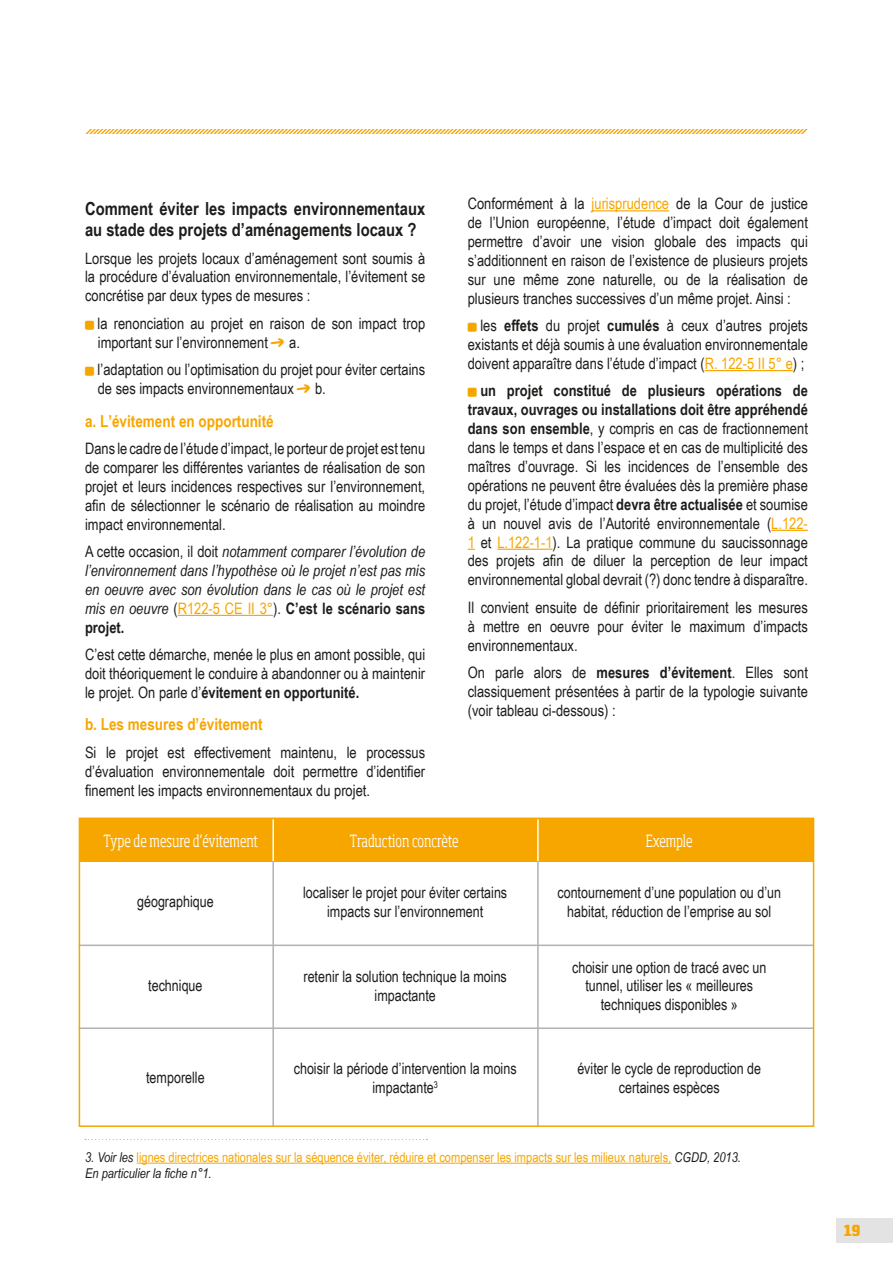
<style>
.page{position:relative;width:893px;height:1263px;background:#fff}
.page>*{position:absolute;margin:0;border:0;box-sizing:border-box;transform-origin:0 0}
.t1{font:700 18px/21.6px "Arial Narrow";color:#1d1d1b}
.t2{font:700 16.5px "Arial Narrow";color:#f7a600}
.t3{font:300 condensed 16.5px "Sohoma";color:#fff}
.t4{font:15.75px/18.9px "Arial Narrow";color:#1d1d1b;text-align:justify}
.t5{font:italic 15.75px/18.9px "Arial Narrow";color:#1d1d1b;text-align:justify}
.t6{font:800 condensed 15px "Sohoma";color:#f7a600}
.t7{font:13.5px/16.2px "Arial Narrow";color:#f7a600}
.s1{font-family:"Peax Webdesignarrows";color:#f7a600}
.s2{font-style:normal}
.s3{font-style:normal;color:#f7a600}
.s4{font-weight:700;font-style:normal}
.s5{font-weight:700}
.s6{color:#f7a600}
.s7{font-style:italic;color:#1d1d1b}
.s8{font-style:italic}
</style>
<div class="page">
<div style="left:80px;top:819px;width:734px;height:42px;background:#f7a600"></div>
<hr style="left:79px;top:944px;width:734px;height:2px;background:#b3b2b2">
<hr style="left:79px;top:1027px;width:734px;height:2px;background:#b3b2b2">
<hr style="left:272px;top:861px;width:2px;height:266px;background:#b3b2b2">
<hr style="left:537px;top:861px;width:2px;height:266px;background:#b3b2b2">
<hr style="left:178px;top:615px;width:95px;height:1px;background:#f7a600">
<hr style="left:592px;top:210px;width:77px;height:1px;background:#f7a600">
<hr style="left:705px;top:370px;width:88px;height:1px;background:#f7a600">
<hr style="left:771px;top:530px;width:37px;height:1px;background:#f7a600">
<hr style="left:497px;top:549px;width:56px;height:1px;background:#f7a600">
<svg style="left:85px;top:129px;width:723px;height:5px;background:#facf79"></svg>
<hr style="left:137px;top:1163px;width:534px;height:1px;background:#f7a600">
<svg style="left:85px;top:1139px;width:342px;height:1px"></svg>
<div style="left:836px;top:1218px;width:57px;height:25px;background:#e3e3e3"></div>
<div style="left:79px;top:817px;width:735px;height:310px;border:2px solid #f7a600"></div>
<hr style="left:272px;top:819px;width:2px;height:42px;background:#fff">
<hr style="left:537px;top:819px;width:2px;height:42px;background:#fff">
<p class="t1" style="left:85px;top:197px;width:342px">Comment éviter les impacts environnementaux au stade des projets d’aménagements locaux ?</p>
<p class="t4" style="left:85px;top:248px;width:342px">Lorsque les projets locaux d’aménagement sont soumis à la procédure d’évaluation environnementale, l’évitement se concrétise par deux types de mesures :</p>
<p class="t4" style="left:98px;top:313px;width:329px">la renonciation au projet en raison de son impact trop important sur l’environnement <span class="s1">X</span> a.</p>
<p class="t4" style="left:98px;top:359px;width:329px">l’adaptation ou l’optimisation du projet pour éviter certains de ses impacts environnementaux <span class="s1">X</span> b.</p>
<p class="t2" style="left:85px;top:408px;width:190px">a. L’évitement en opportunité</p>
<p class="t4" style="left:85px;top:438px;width:342px">Dans le cadre de l’étude d’impact, le porteur de projet est tenu de comparer les différentes variantes de réalisation de son projet et leurs incidences respectives sur l’environnement, afin de sélectionner le scénario de réalisation au moindre impact environnemental.</p>
<p class="t5" style="left:85px;top:542px;width:342px"><span class="s2">A cette occasion, il doit</span> notamment comparer l’évolution de l’environnement dans l’hypothèse où le projet n’est pas mis en oeuvre avec son évolution dans le cas où le projet est mis en oeuvre <span class="s2">(</span><span class="s3">R122-5 CE II 3°</span><span class="s2">).</span> <span class="s4">C’est le scénario sans projet.</span></p>
<p class="t4" style="left:85px;top:644px;width:342px">C’est cette démarche, menée le plus en amont possible, qui doit théoriquement le conduire à abandonner ou à maintenir le projet. On parle d’<span class="s5">évitement en opportunité.</span></p>
<p class="t2" style="left:85px;top:712px;width:179px">b. Les mesures d’évitement</p>
<p class="t4" style="left:85px;top:742px;width:342px">Si le projet est effectivement maintenu, le processus d’évaluation environnementale doit permettre d’identifier finement les impacts environnementaux du projet.</p>
<p class="t4" style="left:468px;top:194px;width:342px">Conformément à la <span class="s6">jurisprudence</span> de la Cour de justice de l’Union européenne, l’étude d’impact doit également permettre d’avoir une vision globale des impacts qui s’additionnent en raison de l’existence de plusieurs projets sur une même zone naturelle, ou de la réalisation de plusieurs tranches successives d’un même projet. Ainsi :</p>
<p class="t4" style="left:468px;top:316px;width:342px;text-indent:13px">les <span class="s5">effets</span> du projet <span class="s5">cumulés</span> à ceux d’autres projets existants et déjà soumis à une évaluation environnementale doivent apparaître dans l’étude d’impact (<span class="s6">R. 122-5 II 5° e</span>) ;</p>
<p class="t4" style="left:468px;top:381px;width:342px;text-indent:13px"><span class="s5">un projet constitué de plusieurs opérations de travaux, ouvrages ou installations doit être appréhendé dans son ensemble</span>, y compris en cas de fractionnement dans le temps et dans l’espace et en cas de multiplicité des maîtres d’ouvrage. Si les incidences de l’ensemble des opérations ne peuvent être évaluées dès la première phase du projet, l’étude d’impact <span class="s5">devra être actualisée</span> et soumise à un nouvel avis de l’Autorité environnementale (<span class="s6">L.122- 1</span> et <span class="s6">L.122-1-1</span>). La pratique commune du saucissonnage des projets afin de diluer la perception de leur impact environnemental global devrait (?) donc tendre à disparaître.</p>
<p class="t4" style="left:468px;top:597px;width:342px">Il convient ensuite de définir prioritairement les mesures à mettre en oeuvre pour éviter le maximum d’impacts environnementaux.</p>
<p class="t4" style="left:468px;top:662px;width:342px">On parle alors de <span class="s5">mesures d’évitement</span>. Elles sont classiquement présentées à partir de la typologie suivante (voir tableau ci-dessous) :</p>
<p class="t3" style="left:104px;top:830px;width:156px">Type de mesure d’évitement</p>
<p class="t3" style="left:350px;top:830px;width:110px">Traduction concrète</p>
<p class="t3" style="left:646px;top:830px;width:48px">Exemple</p>
<p class="t4" style="left:137px;top:892px;width:78px">géographique</p>
<p class="t4" style="left:148px;top:976px;width:56px">technique</p>
<p class="t4" style="left:146px;top:1068px;width:60px">temporelle</p>
<p class="t4" style="left:303px;top:882px;width:206px;text-align:center">localiser le projet pour éviter certains impacts sur l’environnement</p>
<p class="t4" style="left:303px;top:966px;width:205px;text-align:center">retenir la solution technique la moins impactante</p>
<p class="t4" style="left:294px;top:1058px;width:224px">choisir la période d’intervention la moins</p>
<p class="t4" style="left:373px;top:1077px;width:67px">impactante<sup>3</sup></p>
<p class="t4" style="left:557px;top:882px;width:225px">contournement d’une population ou d’un</p>
<p class="t4" style="left:567px;top:901px;width:206px">habitat, réduction de l’emprise au sol</p>
<p class="t4" style="left:572px;top:957px;width:196px;text-align:center">choisir une option de tracé avec un tunnel, utiliser les « meilleures techniques disponibles »</p>
<p class="t4" style="left:577px;top:1058px;width:185px">éviter le cycle de reproduction de</p>
<p class="t4" style="left:619px;top:1077px;width:102px">certaines espèces</p>
<p class="t7" style="left:85px;top:1148px;width:657px"><span class="s7">3. Voir les</span> lignes directrices nationales sur la séquence éviter, réduire et compenser les impacts sur les milieux naturels<span class="s8">,</span> <span class="s7">CGDD, 2013.<br>En particulier la fiche n°1.</span></p>
<p class="t6" style="left:844px;top:1222px;width:18px">19</p>
</div>
